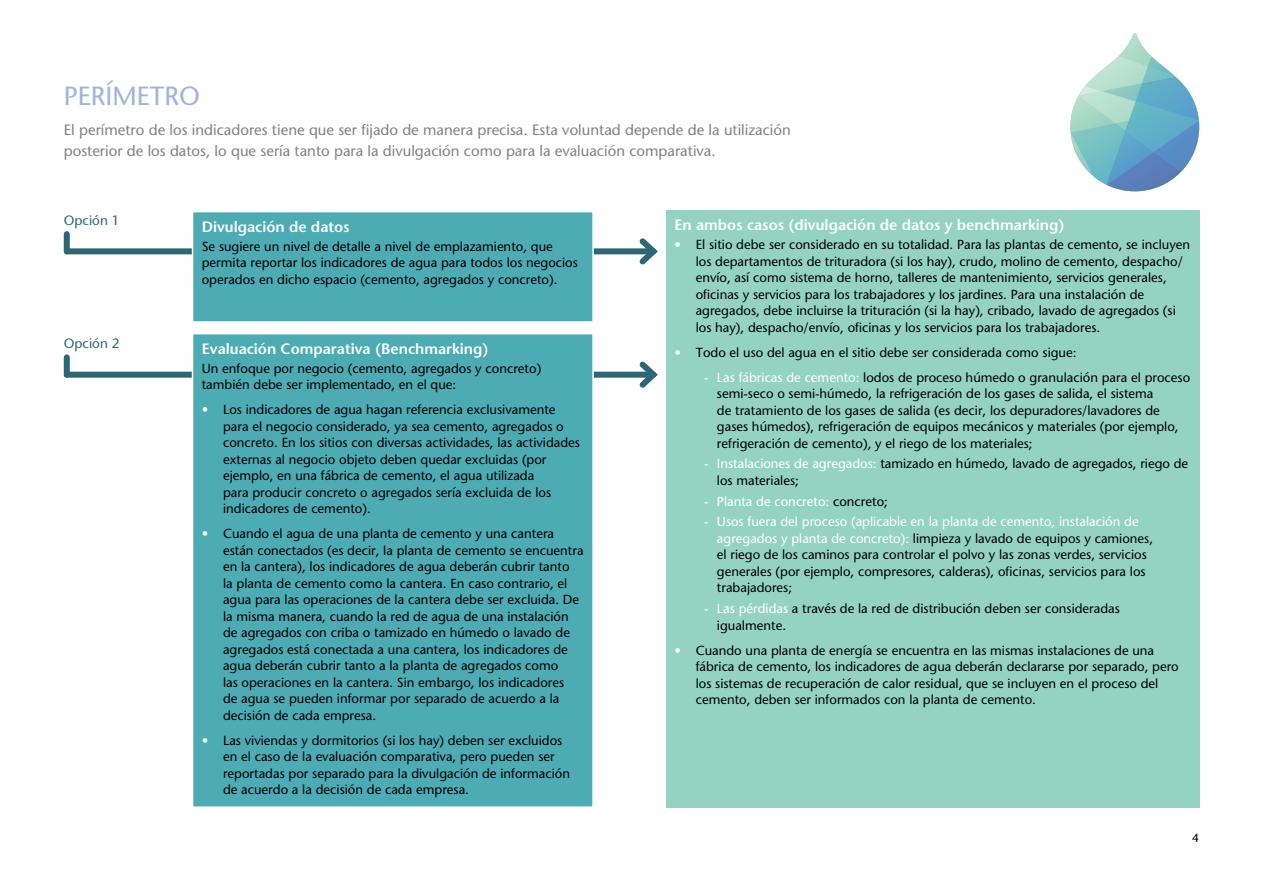
<style>
.page{position:relative;width:1263px;height:893px;background:#fff}
.page>*{position:absolute;margin:0;border:0;box-sizing:border-box;transform-origin:0 0}
.t1{font:500 26.25px "Stone Sans Std";color:#9eb3de}
.t2{font:500 15px/21.3px "Stone Sans Std";color:#808284}
.t3{font:600 15px "Stone Sans Std";color:#fff}
.t4{font:500 13.5px "Stone Sans Std";color:#2d6775}
.t5{font:500 13.2px/16.5px "Stone Sans Std";color:#000}
.t6{font:500 13.2px "Stone Sans Std";color:#fff}
.t7{font:500 12px "Stone Sans Std";color:#000}
.s1{color:#fff}
.s2{color:#000}
</style>
<div class="page">
<svg style="left:1070px;top:33px;width:129px;height:158px"></svg>
<div style="left:67px;top:248px;width:586px;height:6px;background:#2d6775"></div>
<svg style="left:634px;top:238px;width:24px;height:27px"></svg>
<div style="left:64px;top:234px;width:6px;height:17px;background:#2d6775"></div>
<div style="left:67px;top:372px;width:586px;height:6px;background:#2d6775"></div>
<svg style="left:634px;top:361px;width:24px;height:27px"></svg>
<div style="left:64px;top:357px;width:6px;height:18px;background:#2d6775"></div>
<div style="left:666px;top:211px;width:533px;height:597px;background:#94d3c1"></div>
<div style="left:193px;top:212px;width:400px;height:110px;background:#4dabb3"></div>
<div style="left:192px;top:211px;width:402px;height:112px;border:2px solid #fff"></div>
<div style="left:193px;top:334px;width:400px;height:473px;background:#4dabb3"></div>
<div style="left:192px;top:333px;width:402px;height:475px;border:2px solid #fff"></div>
<h1 class="t1" style="left:64px;top:80px;width:138px">PERÍMETRO</h1>
<p class="t2" style="left:64px;top:119px;width:728px">El perímetro de los indicadores tiene que ser fijado de manera precisa. Esta voluntad depende de la utilización posterior de los datos, lo que sería tanto para la divulgación como para la evaluación comparativa.</p>
<p class="t4" style="left:64px;top:212px;width:57px">Opción 1</p>
<p class="t4" style="left:64px;top:335px;width:57px">Opción 2</p>
<p class="t3" style="left:202px;top:218px;width:149px">Divulgación de datos</p>
<p class="t5" style="left:202px;top:238px;width:378px">Se sugiere un nivel de detalle a nivel de emplazamiento, que permita reportar los indicadores de agua para todos los negocios operados en dicho espacio (cemento, agregados y concreto).</p>
<p class="t3" style="left:202px;top:340px;width:288px">Evaluación Comparativa (Benchmarking)</p>
<p class="t5" style="left:202px;top:360px;width:341px">Un enfoque por negocio (cemento, agregados y concreto) también debe ser implementado, en el que:</p>
<p class="t5" style="left:223px;top:401px;width:358px;text-indent:-21px"><span class="s1">•</span> Los indicadores de agua hagan referencia exclusivamente para el negocio considerado, ya sea cemento, agregados o concreto. En los sitios con diversas actividades, las actividades externas al negocio objeto deben quedar excluidas (por ejemplo, en una fábrica de cemento, el agua utilizada<br>para producir concreto o agregados sería excluida de los indicadores de cemento).</p>
<p class="t5" style="left:223px;top:525px;width:362px;text-indent:-21px"><span class="s1">•</span> Cuando el agua de una planta de cemento y una cantera están conectados (es decir, la planta de cemento se encuentra en la cantera), los indicadores de agua deberán cubrir tanto<br>la planta de cemento como la cantera. En caso contrario, el agua para las operaciones de la cantera debe ser excluida. De la misma manera, cuando la red de agua de una instalación de agregados con criba o tamizado en húmedo o lavado de agregados está conectada a una cantera, los indicadores de agua deberán cubrir tanto a la planta de agregados como<br>las operaciones en la cantera. Sin embargo, los indicadores<br>de agua se pueden informar por separado de acuerdo a la decisión de cada empresa.</p>
<p class="t5" style="left:223px;top:732px;width:348px;text-indent:-21px"><span class="s1">•</span> Las viviendas y dormitorios (si los hay) deben ser excluidos en el caso de la evaluación comparativa, pero pueden ser reportadas por separado para la divulgación de información de acuerdo a la decisión de cada empresa.</p>
<p class="t3" style="left:674px;top:216px;width:391px">En ambos casos (divulgación de datos y benchmarking)</p>
<p class="t5" style="left:696px;top:236px;width:496px;text-indent:-21px"><span class="s1">•</span> El sitio debe ser considerado en su totalidad. Para las plantas de cemento, se incluyen los departamentos de trituradora (si los hay), crudo, molino de cemento, despacho/ envío, así como sistema de horno, talleres de mantenimiento, servicios generales, oficinas y servicios para los trabajadores y los jardines. Para una instalación de agregados, debe incluirse la trituración (si la hay), cribado, lavado de agregados (si los hay), despacho/envío, oficinas y los servicios para los trabajadores.</p>
<p class="t5" style="left:674px;top:344px;width:404px"><span class="s1">•</span> Todo el uso del agua en el sitio debe ser considerada como sigue:</p>
<p class="t5" style="left:717px;top:369px;width:475px;text-indent:-13px"><span class="s1">- Las fábricas de cemento:</span> lodos de proceso húmedo o granulación para el proceso semi-seco o semi-húmedo, la refrigeración de los gases de salida, el sistema<br>de tratamiento de los gases de salida (es decir, los depuradores/lavadores de gases húmedos), refrigeración de equipos mecánicos y materiales (por ejemplo, refrigeración de cemento), y el riego de los materiales;</p>
<p class="t5" style="left:717px;top:455px;width:473px;text-indent:-13px"><span class="s1">- Instalaciones de agregados:</span> tamizado en húmedo, lavado de agregados, riego de los materiales;</p>
<p class="t6" style="left:704px;top:493px;width:185px">- Planta de concreto: <span class="s2">concreto;</span></p>
<p class="t5" style="left:717px;top:513px;width:438px;text-indent:-13px"><span class="s1">- Usos fuera del proceso (aplicable en la planta de cemento, instalación de agregados y planta de concreto):</span> limpieza y lavado de equipos y camiones, el riego de los caminos para controlar el polvo y las zonas verdes, servicios generales (por ejemplo, compresores, calderas), oficinas, servicios para los trabajadores;</p>
<p class="t5" style="left:717px;top:600px;width:404px;text-indent:-13px"><span class="s1">- Las pérdidas</span> a través de la red de distribución deben ser consideradas igualmente.</p>
<p class="t5" style="left:696px;top:642px;width:485px;text-indent:-21px"><span class="s1">•</span> Cuando una planta de energía se encuentra en las mismas instalaciones de una fábrica de cemento, los indicadores de agua deberán declararse por separado, pero los sistemas de recuperación de calor residual, que se incluyen en el proceso del cemento, deben ser informados con la planta de cemento.</p>
<p class="t7" style="left:1192px;top:831px;width:8px">4</p>
</div>
